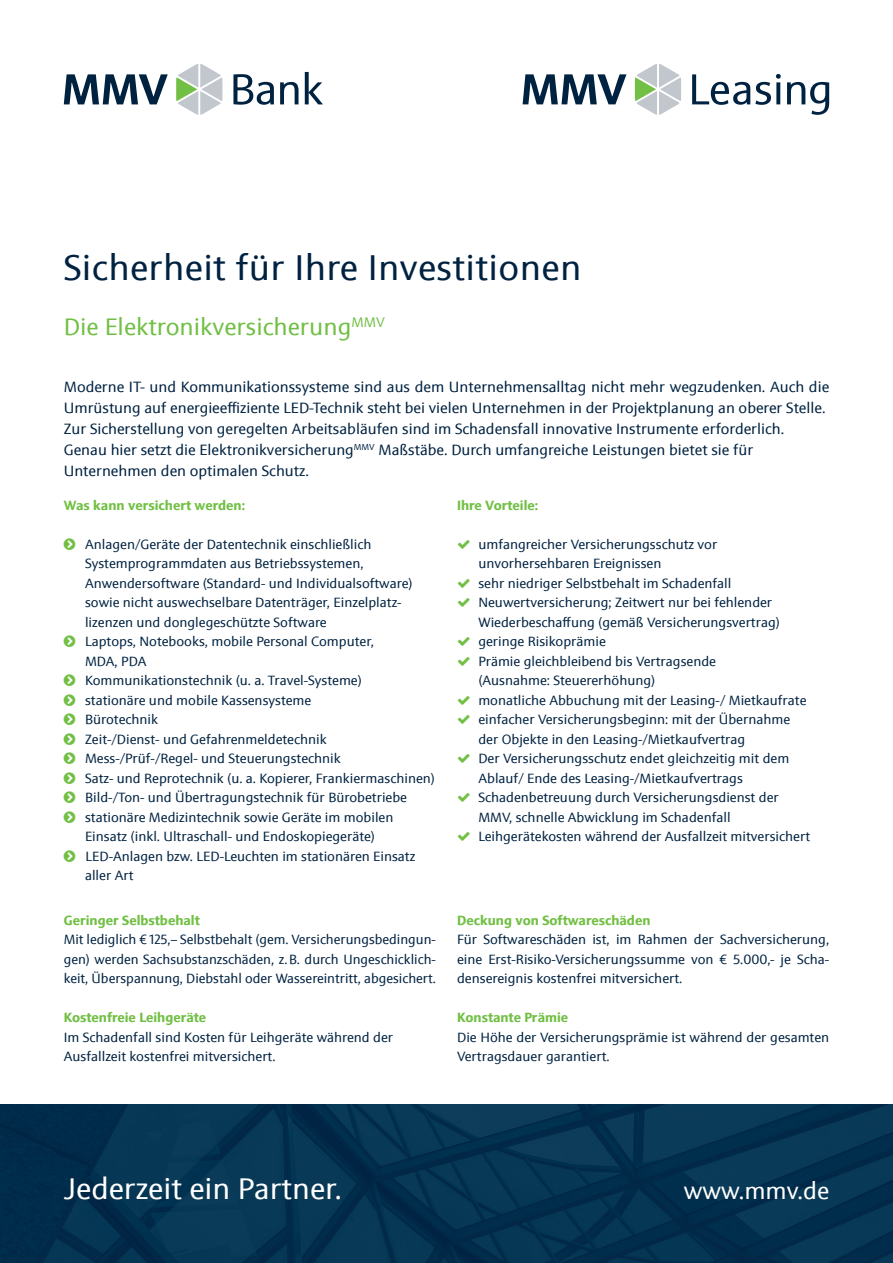
<style>
.page{position:relative;width:893px;height:1263px;background:#fff}
.page>*{position:absolute;margin:0;border:0;box-sizing:border-box;transform-origin:0 0}
.t1{font:36px "Sinova Pro";letter-spacing:.01em;color:#002241}
.t2{font:30px "Sinova Pro";color:#fff}
.t3{font:24px "Sinova Pro";color:#71bf44}
.t4{font:24px "Sinova Pro";color:#fff}
.t5{font:15px/21px "Sinova Pro";color:#002241}
.t6{font:13.5px/19.5px "Sinova Pro";color:#002241}
.t7{font:700 13.5px "Sinova Pro";color:#71bf44}
</style>
<div class="page">
<svg style="left:233px;top:74px;width:41px;height:31px"></svg>
<svg style="left:280px;top:82px;width:19px;height:22px"></svg>
<svg style="left:305px;top:72px;width:18px;height:32px"></svg>
<svg style="left:64px;top:74px;width:104px;height:30px"></svg>
<svg style="left:176px;top:64px;width:46px;height:51px"></svg>
<svg style="left:692px;top:74px;width:89px;height:31px"></svg>
<svg style="left:787px;top:82px;width:42px;height:33px"></svg>
<svg style="left:523px;top:74px;width:103px;height:30px"></svg>
<svg style="left:635px;top:64px;width:46px;height:51px"></svg>
<img style="left:0;top:1104px;width:893px;height:159px">
<p class="t1" style="left:64px;top:247px;width:519px">Sicherheit für Ihre Investitionen</p>
<p class="t3" style="left:64px;top:313px;width:323px">Die Elektronikversicherung<sup>MMV</sup></p>
<p class="t5" style="left:64px;top:376px;width:767px">Moderne IT- und Kommunikationssysteme sind aus dem Unternehmensalltag nicht mehr wegzudenken. Auch die<br>Umrüstung auf energieeffiziente LED-Technik steht bei vielen Unternehmen in der Projektplanung an oberer Stelle.</p>
<p class="t5" style="left:64px;top:418px;width:722px">Zur Sicherstellung von geregelten Arbeitsabläufen sind im Schadensfall innovative Instrumente erforderlich.</p>
<p class="t5" style="left:64px;top:439px;width:691px">Genau hier setzt die Elektronikversicherung<sup>MMV</sup> Maßstäbe. Durch umfangreiche Leistungen bietet sie für</p>
<p class="t5" style="left:64px;top:460px;width:247px">Unternehmen den optimalen Schutz.</p>
<p class="t7" style="left:64px;top:497px;width:183px">Was kann versichert werden:</p>
<p class="t6" style="left:85px;top:534px;width:288px">Anlagen/Geräte der Datentechnik einschließlich</p>
<p class="t6" style="left:85px;top:554px;width:280px">Systemprogrammdaten aus Betriebssystemen,</p>
<p class="t6" style="left:85px;top:573px;width:329px">Anwendersoftware (Standard- und Individualsoftware) sowie nicht auswechselbare Datenträger, Einzelplatz-</p>
<p class="t6" style="left:85px;top:612px;width:243px">lizenzen und donglegeschützte Software</p>
<p class="t6" style="left:85px;top:632px;width:290px">Laptops, Notebooks, mobile Personal Computer,</p>
<p class="t6" style="left:85px;top:651px;width:63px">MDA, PDA</p>
<p class="t6" style="left:85px;top:671px;width:278px">Kommunikationstechnik (u. a. Travel-Systeme)</p>
<p class="t6" style="left:85px;top:690px;width:228px">stationäre und mobile Kassensysteme</p>
<p class="t6" style="left:85px;top:710px;width:75px">Bürotechnik</p>
<p class="t6" style="left:85px;top:729px;width:243px">Zeit-/Dienst- und Gefahrenmeldetechnik</p>
<p class="t6" style="left:85px;top:749px;width:257px">Mess-/Prüf-/Regel- und Steuerungstechnik</p>
<p class="t6" style="left:85px;top:768px;width:351px">Satz- und Reprotechnik (u. a. Kopierer, Frankiermaschinen)</p>
<p class="t6" style="left:85px;top:788px;width:323px">Bild-/Ton- und Übertragungstechnik für Bürobetriebe</p>
<p class="t6" style="left:85px;top:807px;width:310px">stationäre Medizintechnik sowie Geräte im mobilen<br>Einsatz (inkl. Ultraschall- und Endoskopiegeräte)</p>
<p class="t6" style="left:85px;top:846px;width:331px">LED-Anlagen bzw. LED-Leuchten im stationären Einsatz</p>
<p class="t6" style="left:85px;top:866px;width:50px">aller Art</p>
<p class="t7" style="left:457px;top:497px;width:83px">Ihre Vorteile:</p>
<p class="t6" style="left:478px;top:534px;width:240px">umfangreicher Versicherungsschutz vor</p>
<p class="t6" style="left:478px;top:554px;width:185px">unvorhersehbaren Ereignissen</p>
<p class="t6" style="left:478px;top:573px;width:255px">sehr niedriger Selbstbehalt im Schadenfall</p>
<p class="t6" style="left:478px;top:593px;width:295px">Neuwertversicherung; Zeitwert nur bei fehlender</p>
<p class="t6" style="left:478px;top:612px;width:303px">Wiederbeschaffung (gemäß Versicherungsvertrag)</p>
<p class="t6" style="left:478px;top:632px;width:129px">geringe Risikoprämie</p>
<p class="t6" style="left:478px;top:651px;width:239px">Prämie gleichbleibend bis Vertragsende</p>
<p class="t6" style="left:478px;top:671px;width:178px">(Ausnahme: Steuererhöhung)</p>
<p class="t6" style="left:478px;top:690px;width:330px">monatliche Abbuchung mit der Leasing-/ Mietkaufrate</p>
<p class="t6" style="left:478px;top:710px;width:313px">einfacher Versicherungsbeginn: mit der Übernahme der Objekte in den Leasing-/Mietkaufvertrag</p>
<p class="t6" style="left:478px;top:749px;width:312px">Der Versicherungsschutz endet gleichzeitig mit dem<br>Ablauf/ Ende des Leasing-/Mietkaufvertrags</p>
<p class="t6" style="left:478px;top:788px;width:302px">Schadenbetreuung durch Versicherungsdienst der<br>MMV, schnelle Abwicklung im Schadenfall</p>
<p class="t6" style="left:478px;top:827px;width:333px">Leihgerätekosten während der Ausfallzeit mitversichert</p>
<p class="t7" style="left:64px;top:912px;width:138px">Geringer Selbstbehalt</p>
<p class="t6" style="left:64px;top:930px;width:374px;text-align:justify">Mit lediglich € 125,– Selbstbehalt (gem. Versicherungsbedingun&shy;gen) werden Sachsubstanzschäden, z.B. durch Ungeschicklich&shy;keit, Überspannung, Diebstahl oder Wassereintritt, abgesichert.</p>
<p class="t7" style="left:64px;top:1009px;width:144px">Kostenfreie Leihgeräte</p>
<p class="t6" style="left:64px;top:1027px;width:331px">Im Schadenfall sind Kosten für Leihgeräte während der</p>
<p class="t6" style="left:64px;top:1047px;width:213px">Ausfallzeit kostenfrei mitversichert.</p>
<p class="t7" style="left:457px;top:912px;width:195px">Deckung von Softwareschäden</p>
<p class="t6" style="left:457px;top:930px;width:374px;text-align:justify">Für Softwareschäden ist, im Rahmen der Sachversicherung, eine Erst-Risiko-Versicherungssumme von € 5.000,- je Scha&shy;densereignis kostenfrei mitversichert.</p>
<p class="t7" style="left:457px;top:1009px;width:113px">Konstante Prämie</p>
<p class="t6" style="left:457px;top:1027px;width:374px">Die Höhe der Versicherungsprämie ist während der gesamten<br>Vertragsdauer garantiert.</p>
<p class="t2" style="left:64px;top:1171px;width:279px">Jederzeit ein Partner.</p>
<p class="t4" style="left:684px;top:1177px;width:147px">www.mmv.de</p>
</div>
